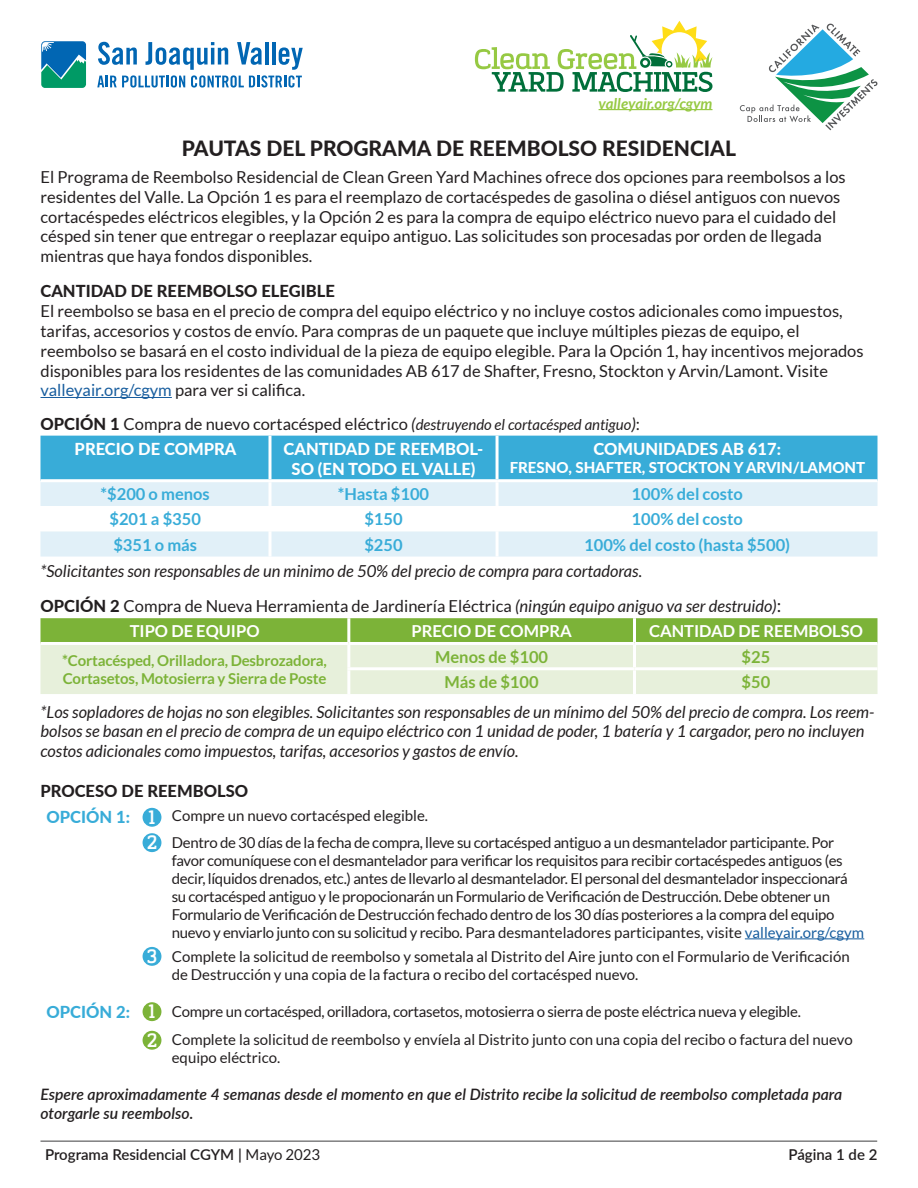
<style>
.page{position:relative;width:918px;height:1188px;background:#fff}
.page>*{position:absolute;margin:0;border:0;box-sizing:border-box;transform-origin:0 0}
.t1{font:800 21px "Lato";color:#231f20}
.t2{font:700 20.1px/25.3px "Korpoalt";color:#fff}
.t3{font:16.5px/19.8px "Lato";color:#231f20}
.t4{font:italic 16.5px/19.8px "Lato";color:#231f20}
.t5{font:700 16.5px "Lato";color:#38acd8}
.t6{font:800 16.5px/19.8px "Lato";color:#fff;text-align:center}
.t7{font:800 16.5px "Lato";color:#231f20}
.t8{font:700 16.5px "Lato";color:#fff}
.t9{font:700 16.5px "Lato";color:#7cb338}
.t10{font:800 16.5px "Lato";color:#38acd8}
.t11{font:italic 600 15.75px/18.9px "Lato";color:#231f20}
.t12{font:15px/18px "Lato";letter-spacing:-.02em;color:#231f20}
.t13{font:15px/18px "Lato";color:#231f20}
.t14{font:700 15px/18px "Lato";letter-spacing:-.01em;color:#7cb338}
.t15{font:600 15px "Lato";color:#231f20}
.t16{font:800 15px "Lato";color:#fff}
.t17{font:italic 700 15px "Lato";color:#96c943}
.s1{color:#175d9e}
.s2{font-weight:800}
.s3{font-style:italic}
.s4{font-style:italic;font-size:15px}
.s5{font-size:18px}
.s6{font-weight:400}
</style>
<div class="page">
<svg style="left:97px;top:42px;width:206px;height:46px"></svg>
<svg style="left:41px;top:41px;width:45px;height:47px;background:#18899a"></svg>
<svg style="left:475px;top:21px;width:238px;height:71px"></svg>
<hr style="left:599px;top:109px;width:114px;height:1px;background:#96c943">
<svg style="left:740px;top:23px;width:138px;height:107px"></svg>
<hr style="left:40px;top:1141px;width:837px;height:1px;background:#3e3e3f">
<hr style="left:40px;top:397px;width:132px;height:1px;background:#175d9e">
<div style="left:40px;top:436px;width:838px;height:45px;background:#38acd8"></div>
<div style="left:40px;top:482px;width:838px;height:75px;background:#e1f0f8"></div>
<svg style="left:40px;top:506px;width:838px;height:25px"></svg>
<svg style="left:268px;top:436px;width:4px;height:43px"></svg>
<hr style="left:496px;top:436px;width:3px;height:43px;background:#fff">
<hr style="left:268px;top:482px;width:4px;height:24px;background:#f4f9fc">
<hr style="left:496px;top:482px;width:3px;height:24px;background:#fff">
<hr style="left:268px;top:506px;width:4px;height:25px;background:#fff">
<hr style="left:496px;top:506px;width:3px;height:25px;background:#fff">
<hr style="left:268px;top:531px;width:4px;height:26px;background:#f6fafc">
<hr style="left:496px;top:531px;width:3px;height:26px;background:#fff">
<hr style="left:40px;top:479px;width:230px;height:3px;background:#fff">
<hr style="left:270px;top:479px;width:227px;height:3px;background:#fff">
<hr style="left:497px;top:479px;width:380px;height:3px;background:#fff">
<svg style="left:40px;top:618px;width:838px;height:76px;background:#c3dba4"></svg>
<hr style="left:347px;top:618px;width:3px;height:24px;background:#fff">
<hr style="left:633px;top:618px;width:3px;height:24px;background:#fff">
<hr style="left:40px;top:642px;width:309px;height:3px;background:#fff">
<hr style="left:349px;top:642px;width:285px;height:3px;background:#fff">
<hr style="left:634px;top:642px;width:244px;height:3px;background:#fff">
<hr style="left:347px;top:645px;width:3px;height:22px;background:#fff">
<hr style="left:633px;top:645px;width:3px;height:22px;background:#fff">
<hr style="left:347px;top:667px;width:287px;height:3px;background:#fff">
<hr style="left:347px;top:670px;width:3px;height:24px;background:#fff">
<hr style="left:634px;top:667px;width:244px;height:3px;background:#fff">
<hr style="left:633px;top:670px;width:3px;height:24px;background:#fff">
<hr style="left:745px;top:938px;width:119px;height:1px;background:#175d9e">
<div style="left:143px;top:808px;width:18px;height:19px;background:#38acd8;border-radius:50%"></div>
<div style="left:143px;top:833px;width:18px;height:19px;background:#38acd8;border-radius:50%"></div>
<div style="left:143px;top:947px;width:18px;height:19px;background:#38acd8;border-radius:50%"></div>
<div style="left:143px;top:1002px;width:18px;height:19px;background:#7cb338;border-radius:50%"></div>
<div style="left:143px;top:1031px;width:18px;height:19px;background:#7cb338;border-radius:50%"></div>
<p class="t17" style="left:599px;top:95px;width:115px">valleyair.org/cgym</p>
<p class="t1" style="left:182px;top:133px;width:556px">PAUTAS DEL PROGRAMA DE REEMBOLSO RESIDENCIAL</p>
<p class="t3" style="left:40px;top:167px;width:807px">El Programa de Reembolso Residencial de Clean Green Yard Machines ofrece dos opciones para reembolsos a los residentes del Valle. La Opción 1 es para el reemplazo de cortacéspedes de gasolina o diésel antiguos con nuevos cortacéspedes eléctricos elegibles, y la Opción 2 es para la compra de equipo eléctrico nuevo para el cuidado del césped sin tener que entregar o reeplazar equipo antiguo. Las solicitudes son procesadas por orden de llegada mientras que haya fondos disponibles.</p>
<p class="t7" style="left:40px;top:279px;width:296px">CANTIDAD DE REEMBOLSO ELEGIBLE</p>
<p class="t3" style="left:40px;top:301px;width:825px">El reembolso se basa en el precio de compra del equipo eléctrico y no incluye costos adicionales como impuestos, tarifas, accesorios y costos de envío. Para compras de un paquete que incluye múltiples piezas de equipo, el reembolso se basará en el costo individual de la pieza de equipo elegible. Para la Opción 1, hay incentivos mejorados disponibles para los residentes de las comunidades AB 617 de Shafter, Fresno, Stockton y Arvin/Lamont. Visite <span class="s1">valleyair.org/cgym</span> para ver si califica.</p>
<p class="t3" style="left:40px;top:414px;width:601px"><span class="s2">OPCIÓN 1</span> Compra de nuevo cortacésped eléctrico <span class="s3">(</span><span class="s4">destruyendo el cortacésped antiguo</span><span class="s3">)</span>:</p>
<p class="t6" style="left:75px;top:438px;width:163px">PRECIO DE COMPRA</p>
<p class="t6" style="left:284px;top:438px;width:201px">CANTIDAD DE REEMBOL-<br>SO (EN TODO EL VALLE)</p>
<p class="t6" style="left:594px;top:438px;width:189px">COMUNIDADES AB 617:</p>
<p class="t16" style="left:510px;top:456px;width:357px">FRESNO, SHAFTER, STOCKTON Y ARVIN/LAMONT</p>
<p class="t5" style="left:101px;top:485px;width:111px">*$200 o menos</p>
<p class="t5" style="left:338px;top:485px;width:93px">*Hasta $100</p>
<p class="t5" style="left:632px;top:485px;width:113px">100% del costo</p>
<p class="t5" style="left:109px;top:510px;width:93px">$201 a $350</p>
<p class="t5" style="left:364px;top:510px;width:40px">$150</p>
<p class="t5" style="left:632px;top:510px;width:113px">100% del costo</p>
<p class="t5" style="left:113px;top:535px;width:85px">$351 o más</p>
<p class="t5" style="left:364px;top:535px;width:40px">$250</p>
<p class="t5" style="left:584px;top:535px;width:208px">100% del costo (hasta $500)</p>
<p class="t4" style="left:40px;top:562px;width:603px">*Solicitantes son responsables de un minimo de 50% del precio de compra para cortadoras.</p>
<p class="t3" style="left:40px;top:596px;width:742px"><span class="s2">OPCIÓN 2</span> Compra de Nueva Herramienta de Jardinería Eléctrica <span class="s3">(ningún equipo aniguo va ser destruido)</span><span class="s5">:</span></p>
<p class="t8" style="left:130px;top:622px;width:131px">TIPO DE EQUIPO</p>
<p class="t8" style="left:411px;top:622px;width:162px">PRECIO DE COMPRA</p>
<p class="t8" style="left:649px;top:622px;width:215px">CANTIDAD DE REEMBOLSO</p>
<p class="t14" style="left:62px;top:651px;width:266px">*Cortacésped, Orilladora, Desbrozadora,<br>Cortasetos, Motosierra y Sierra de Poste</p>
<p class="t9" style="left:435px;top:647px;width:114px">Menos de $100</p>
<p class="t9" style="left:742px;top:647px;width:30px">$25</p>
<p class="t9" style="left:445px;top:673px;width:96px">Más de $100</p>
<p class="t9" style="left:742px;top:673px;width:30px">$50</p>
<p class="t4" style="left:40px;top:702px;width:836px">*Los sopladores de hojas no son elegibles. Solicitantes son responsables de un mínimo del 50% del precio de compra. Los reem&shy;bolsos se basan en el precio de compra de un equipo eléctrico con 1 unidad de poder, 1 batería y 1 cargador, pero no incluyen costos adicionales como impuestos, tarifas, accesorios y gastos de envío.</p>
<p class="t7" style="left:40px;top:779px;width:209px">PROCESO DE REEMBOLSO</p>
<p class="t10" style="left:46px;top:804px;width:85px">OPCIÓN 1:</p>
<p class="t13" style="left:172px;top:807px;width:258px">Compre un nuevo cortacésped elegible.</p>
<p class="t12" style="left:172px;top:833px;width:694px">Dentro de 30 días de la fecha de compra, lleve su cortacésped antiguo a un desmantelador participante. Por favor comuníquese con el desmantelador para verificar los requisitos para recibir cortacéspedes antiguos (es decir, líquidos drenados, etc.) antes de llevarlo al desmantelador. El personal del desmantelador inspeccionará su cortacésped antiguo y le propocionarán un Formulario de Verificación de Destrucción. Debe obtener un Formulario de Verificación de Destrucción fechado dentro de los 30 días posteriores a la compra del equipo nuevo y enviarlo junto con su solicitud y recibo. Para desmanteladores participantes, visite <span class="s1">valleyair.org/cgym</span></p>
<p class="t13" style="left:172px;top:947px;width:679px">Complete la solicitud de reembolso y sometala al Distrito del Aire junto con el Formulario de Verificación de Destrucción y una copia de la factura o recibo del cortacésped nuevo.</p>
<p class="t10" style="left:46px;top:1000px;width:85px">OPCIÓN 2:</p>
<p class="t12" style="left:172px;top:1002px;width:631px">Compre un cortacésped, orilladora, cortasetos, motosierra o sierra de poste eléctrica nueva y elegible.</p>
<p class="t13" style="left:172px;top:1030px;width:682px">Complete la solicitud de reembolso y envíela al Distrito junto con una copia del recibo o factura del nuevo equipo eléctrico.</p>
<p class="t11" style="left:40px;top:1084px;width:803px">Espere aproximadamente 4 semanas desde el momento en que el Distrito recibe la solicitud de reembolso completada para otorgarle su reembolso.</p>
<p class="t2" style="left:147px;top:804px;width:12px">1<br>2</p>
<p class="t2" style="left:147px;top:943px;width:11px">3</p>
<p class="t2" style="left:147px;top:997px;width:12px;line-height:28.5px">1<br>2</p>
<p class="t15" style="left:45px;top:1144px;width:277px">Programa Residencial CGYM | <span class="s6">Mayo 2023</span></p>
<p class="t15" style="left:788px;top:1143px;width:90px">Página 1 de 2</p>
</div>
